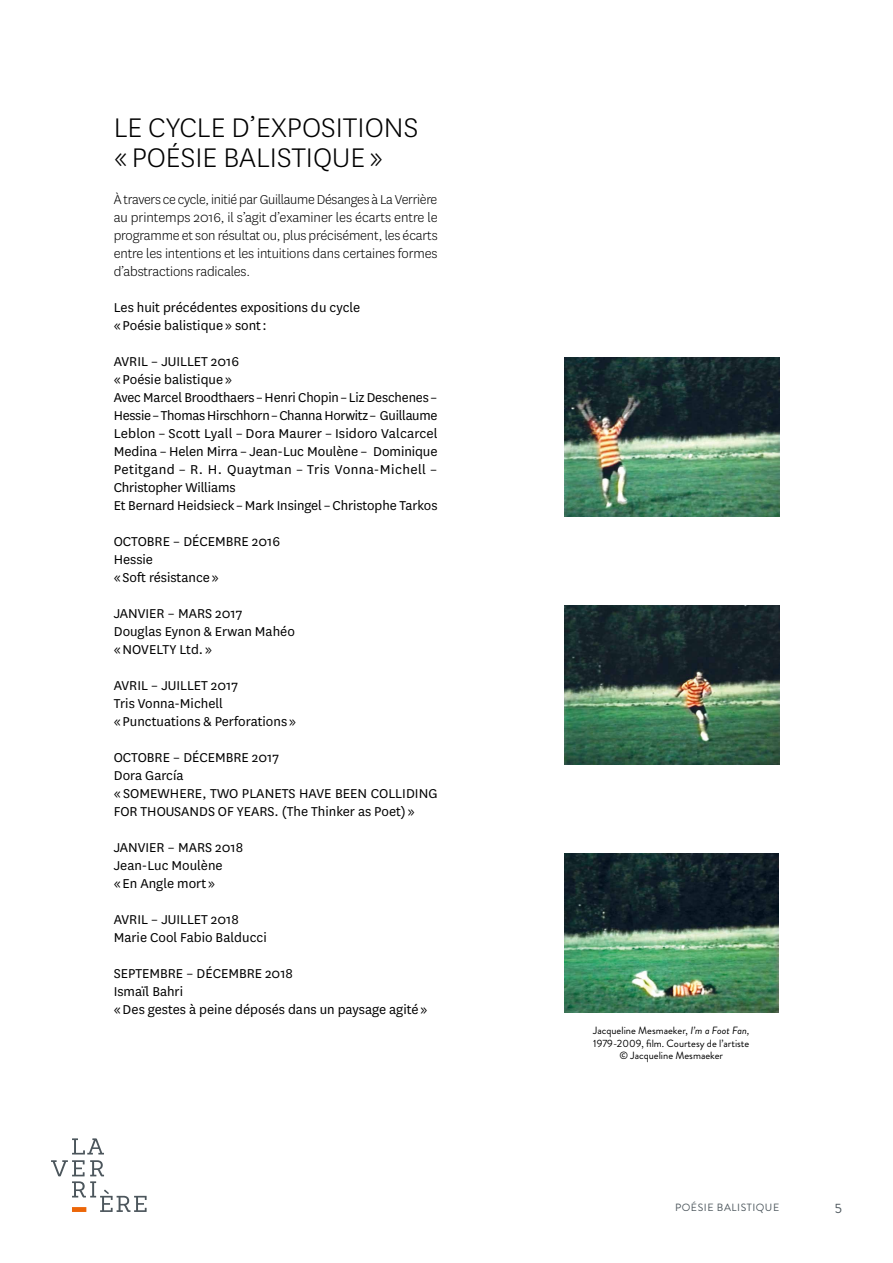
<style>
.page{position:relative;width:893px;height:1263px;background:#fff}
.page>*{position:absolute;margin:0;border:0;box-sizing:border-box;transform-origin:0 0}
.t1{font:300 31.5px/30px "National";color:#000}
.t2{font:15px/18px "National";color:#000}
.t3{font:300 15px/18px "National";letter-spacing:-.01em;color:#000;text-align:justify}
.t4{font:13.5px "Brandon Grotesque";color:#4c565c}
.t5{font:10.5px/12.8px "Brandon Grotesque";color:#000;text-align:center}
.t6{font:10.5px "Brandon Grotesque";letter-spacing:.05em;color:#4c565c}
.s1{font-style:italic}
</style>
<div class="page">
<svg style="left:72px;top:1138px;width:32px;height:16px"></svg>
<svg style="left:51px;top:1160px;width:96px;height:52px"></svg>
<div style="left:72px;top:1207px;width:14px;height:5px;background:#ec6608"></div>
<img style="left:565px;top:357px;width:214px;height:159px">
<img style="left:565px;top:605px;width:214px;height:159px">
<img style="left:564px;top:854px;width:214px;height:159px">
<h1 class="t1" style="left:114px;top:112px;width:306px">LE CYCLE D’EXPOSITIONS « POÉSIE BALISTIQUE »</h1>
<p class="t3" style="left:114px;top:190px;width:325px">À travers ce cycle, initié par Guillaume Désanges à La Verrière au printemps 2016, il s’agit d’examiner les écarts entre le programme et son résultat ou, plus précisément, les écarts entre les intentions et les intuitions dans certaines formes d’abstractions radicales.</p>
<p class="t2" style="left:114px;top:298px;width:248px">Les huit précédentes expositions du cycle « Poésie balistique » sont :</p>
<p class="t2" style="left:114px;top:352px;width:325px">AVRIL – JUILLET 2016<br>« Poésie balistique »<br>Avec Marcel Broodthaers – Henri Chopin – Liz Deschenes – Hessie – Thomas Hirschhorn – Channa Horwitz – Guillaume Leblon – Scott Lyall – Dora Maurer – Isidoro Valcarcel Medina – Helen Mirra – Jean-Luc Moulène – Dominique Petitgand – R. H. Quaytman – Tris Vonna-Michell – Christopher Williams<br>Et Bernard Heidsieck – Mark Insingel – Christophe Tarkos</p>
<p class="t2" style="left:114px;top:532px;width:168px">OCTOBRE – DÉCEMBRE 2016<br>Hessie<br>« Soft résistance »</p>
<p class="t2" style="left:114px;top:604px;width:183px">JANVIER – MARS 2017<br>Douglas Eynon &amp; Erwan Mahéo « NOVELTY Ltd. »</p>
<p class="t2" style="left:114px;top:676px;width:184px">AVRIL – JUILLET 2017<br>Tris Vonna-Michell<br>« Punctuations &amp; Perforations »</p>
<p class="t2" style="left:114px;top:748px;width:325px">OCTOBRE – DÉCEMBRE 2017<br>Dora García<br>« SOMEWHERE, TWO PLANETS HAVE BEEN COLLIDING<br>FOR THOUSANDS OF YEARS. (The Thinker as Poet) »</p>
<p class="t2" style="left:114px;top:838px;width:131px">JANVIER – MARS 2018<br>Jean-Luc Moulène<br>« En Angle mort »</p>
<p class="t2" style="left:114px;top:910px;width:155px">AVRIL – JUILLET 2018<br>Marie Cool Fabio Balducci</p>
<p class="t2" style="left:114px;top:964px;width:315px">SEPTEMBRE – DÉCEMBRE 2018<br>Ismaïl Bahri<br>« Des gestes à peine déposés dans un paysage agité »</p>
<p class="t5" style="left:593px;top:1024px;width:158px">Jacqueline Mesmaeker, <span class="s1">I’m a Foot Fan,<br></span>1979-2009, film. Courtesy de l’artiste © Jacqueline Mesmaeker</p>
<p class="t6" style="left:675px;top:1200px;width:106px">POÉSIE BALISTIQUE</p>
<p class="t4" style="left:835px;top:1199px;width:9px">5</p>
</div>
